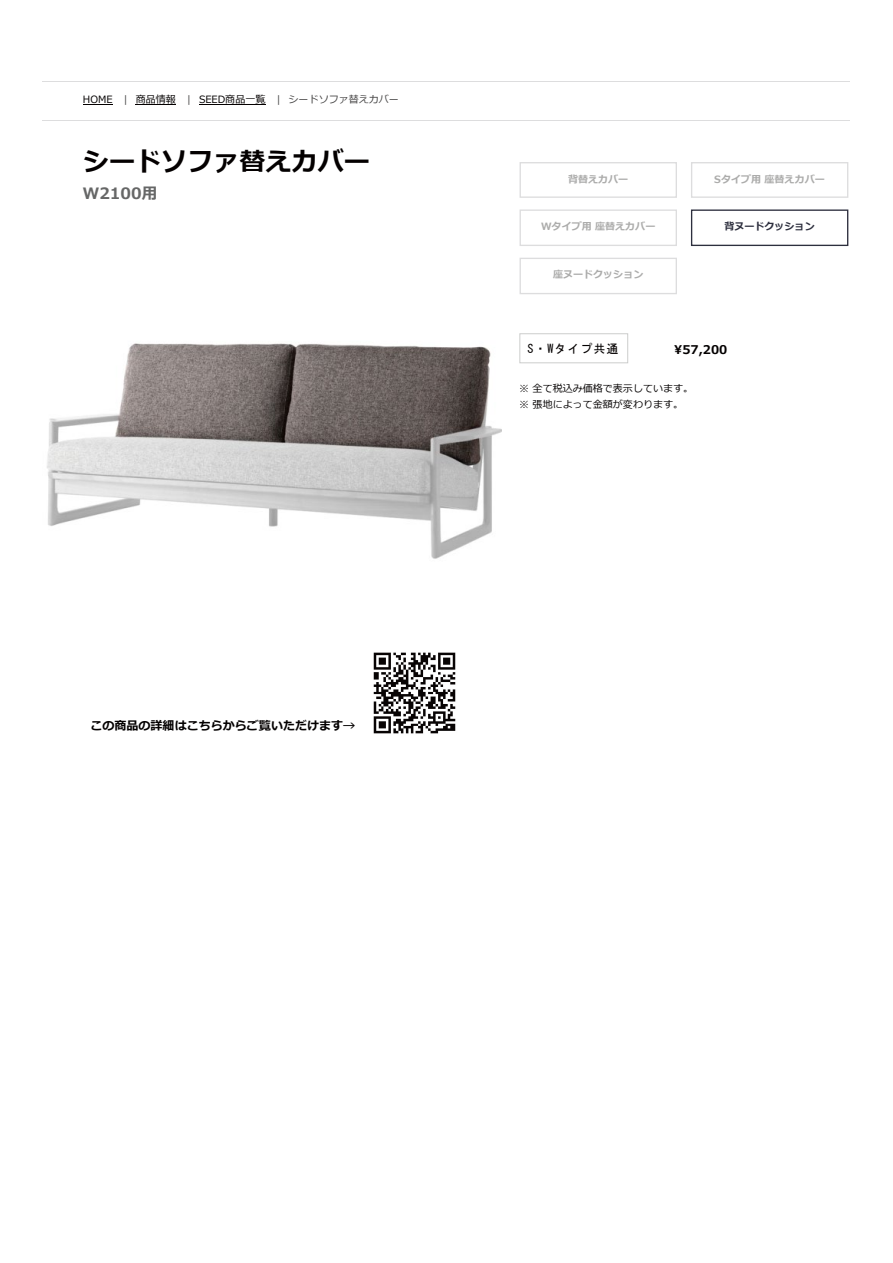
<style>
.page{position:relative;width:893px;height:1263px;background:#fff}
.page>*{position:absolute;margin:0;border:0;box-sizing:border-box;transform-origin:0 0}
.t1{font:700 26.1px "Meiryo";color:#040000}
.t2{font:700 15.6px "Meiryo";color:#666767}
.t3{font:700 12px "Meiryo";color:#040000}
.t4{font:12px "MS Gothic";letter-spacing:.08em;color:#040000}
.t5{font:10.05px/15.3px "Meiryo";color:#040000}
.t6{font:700 10.05px "Meiryo";color:#acacab}
.t7{font:700 10.05px "Meiryo";color:#2d2f3e}
.s1{color:#454444}
</style>
<div class="page">
<div style="left:519px;top:333px;width:109px;height:30px;border:1px solid #cccdcc"></div>
<div style="left:520px;top:162px;width:157px;height:36px;border:1px solid #ddddde"></div>
<div style="left:691px;top:162px;width:157px;height:36px;border:1px solid #ddddde"></div>
<div style="left:520px;top:209px;width:157px;height:37px;border:1px solid #ddddde"></div>
<div style="left:691px;top:209px;width:157px;height:37px;border:1px solid #2d2f3e"></div>
<div style="left:520px;top:258px;width:157px;height:36px;border:1px solid #ddddde"></div>
<img style="left:47px;top:343px;width:455px;height:216px">
<img style="left:373px;top:652px;width:83px;height:82px">
<hr style="left:83px;top:104px;width:30px;height:1px;background:#040000">
<hr style="left:136px;top:104px;width:40px;height:1px;background:#040000">
<hr style="left:199px;top:104px;width:66px;height:1px;background:#040000">
<hr style="left:43px;top:81px;width:807px;height:1px;background:#ddddde">
<hr style="left:43px;top:120px;width:807px;height:1px;background:#ddddde">
<p class="t5" style="left:83px;top:92px;width:318px">HOME <span class="s1">|</span> 商品情報 <span class="s1">|</span> SEED商品一覧 <span class="s1">| シードソファ替えカバー</span></p>
<h1 class="t1" style="left:83px;top:143px;width:289px">シードソファ替えカバー</h1>
<h2 class="t2" style="left:83px;top:182px;width:76px">W2100用</h2>
<p class="t6" style="left:568px;top:172px;width:62px">背替えカバー</p>
<p class="t6" style="left:714px;top:172px;width:112px">Sタイプ用座替えカバー</p>
<p class="t6" style="left:541px;top:219px;width:116px">Wタイプ用座替えカバー</p>
<p class="t7" style="left:724px;top:219px;width:92px">背ヌードクッション</p>
<p class="t6" style="left:553px;top:268px;width:92px">座ヌードクッション</p>
<p class="t4" style="left:528px;top:343px;width:92px">S・Wタイプ共通</p>
<p class="t3" style="left:674px;top:341px;width:55px">¥57,200</p>
<p class="t5" style="left:519px;top:381px;width:176px">※ 全て税込み価格で表示しています。※ 張地によって金額が変わります。</p>
<p class="t3" style="left:90px;top:717px;width:266px">この商品の詳細はこちらからご覧いただけます→</p>
</div>
